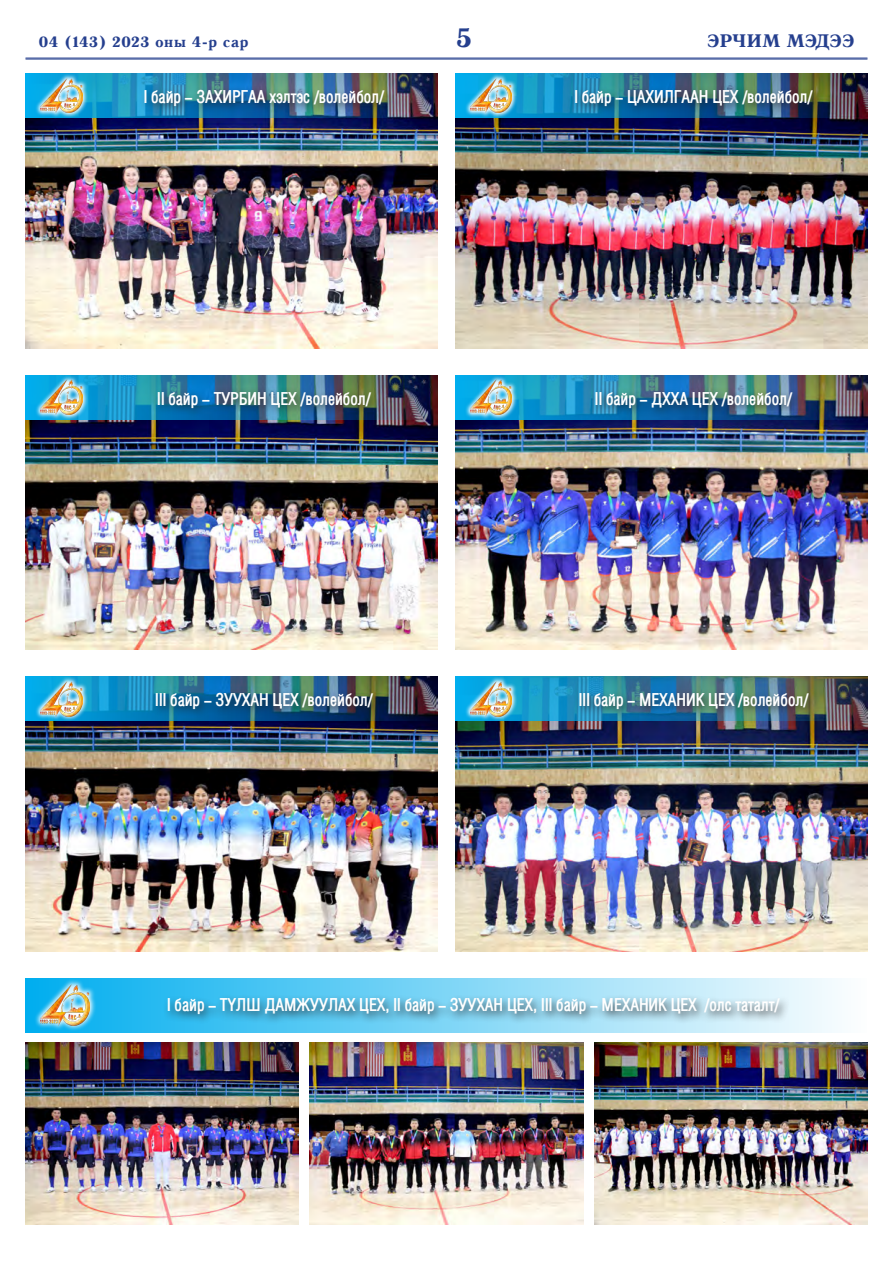
<style>
.page{position:relative;width:893px;height:1263px;background:#fff}
.page>*{position:absolute;margin:0;border:0;box-sizing:border-box;transform-origin:0 0}
.t1{font:700 27px "Mogul Antiqua";color:#253f8e}
.t2{font:700 18.45px "Mogul Antiqua";color:#253f8e}
.t3{font:700 18px "Mogul Helios";color:#fff}
.t4{font:700 15.3px "Mogul Antiqua";color:#253f8e}
</style>
<div class="page">
<hr style="left:26px;top:58px;width:841px;height:1px;background:#253f8e">
<hr style="left:26px;top:59px;width:841px;height:1px;background:#253f8e">
<img style="left:594px;top:1042px;width:273px;height:182px">
<img style="left:310px;top:1042px;width:273px;height:182px">
<img style="left:26px;top:1042px;width:273px;height:182px">
<img style="left:26px;top:721px;width:412px;height:231px">
<img style="left:26px;top:419px;width:412px;height:231px">
<img style="left:26px;top:118px;width:412px;height:230px">
<img style="left:455px;top:721px;width:412px;height:231px">
<img style="left:455px;top:419px;width:412px;height:231px">
<img style="left:455px;top:118px;width:412px;height:230px">
<img style="left:26px;top:73px;width:412px;height:45px">
<div style="left:140px;top:85px;width:255px;height:31px;background:#231f20;opacity:.75"></div>
<svg style="left:35px;top:73px;width:53px;height:45px"></svg>
<img style="left:41px;top:78px;width:41px;height:35px">
<img style="left:26px;top:375px;width:412px;height:44px">
<div style="left:153px;top:386px;width:228px;height:32px;background:#231f20;opacity:.75"></div>
<svg style="left:35px;top:375px;width:53px;height:45px"></svg>
<img style="left:41px;top:380px;width:41px;height:35px">
<img style="left:26px;top:677px;width:412px;height:44px">
<div style="left:151px;top:688px;width:233px;height:31px;background:#231f20;opacity:.75"></div>
<svg style="left:35px;top:677px;width:53px;height:44px"></svg>
<img style="left:41px;top:681px;width:41px;height:35px">
<img style="left:455px;top:73px;width:412px;height:45px">
<div style="left:571px;top:85px;width:252px;height:31px;background:#231f20;opacity:.75"></div>
<svg style="left:465px;top:73px;width:53px;height:45px"></svg>
<img style="left:470px;top:78px;width:42px;height:35px">
<img style="left:455px;top:375px;width:412px;height:44px">
<div style="left:591px;top:386px;width:212px;height:32px;background:#231f20;opacity:.75"></div>
<svg style="left:465px;top:375px;width:53px;height:45px"></svg>
<img style="left:470px;top:380px;width:42px;height:35px">
<img style="left:455px;top:677px;width:412px;height:44px">
<div style="left:575px;top:688px;width:244px;height:31px;background:#231f20;opacity:.75"></div>
<svg style="left:465px;top:677px;width:53px;height:44px"></svg>
<img style="left:470px;top:681px;width:42px;height:35px">
<div style="left:26px;top:978px;width:841px;height:55px;background:linear-gradient(to right,#00adef,#fdfefe)"></div>
<div style="left:163px;top:993px;width:627px;height:32px;background:#231f20;opacity:.75"></div>
<svg style="left:34px;top:978px;width:62px;height:53px"></svg>
<img style="left:41px;top:984px;width:49px;height:41px">
<p class="t4" style="left:39px;top:34px;width:212px">04 (143) 2023 оны 4-р сар</p>
<h1 class="t1" style="left:455px;top:24px;width:18px">5</h1>
<p class="t2" style="left:707px;top:31px;width:149px">ЭРЧИМ МЭДЭЭ</p>
<p class="t3" style="left:144px;top:87px;width:242px">I байр - ЗАХИРГАА хэлтэс /волейбол/</p>
<p class="t3" style="left:574px;top:87px;width:240px">I байр - ЦАХИЛГААН ЦЕХ /волейбол/</p>
<p class="t3" style="left:157px;top:389px;width:215px">II байр - ТУРБИН ЦЕХ /волейбол/</p>
<p class="t3" style="left:155px;top:690px;width:219px">III байр - ЗУУХАН ЦЕХ /волейбол/</p>
<p class="t3" style="left:595px;top:389px;width:199px">II байр - ДХХА ЦЕХ /волейбол/</p>
<p class="t3" style="left:579px;top:690px;width:231px">III байр - МЕХАНИК ЦЕХ /волейбол/</p>
<p class="t3" style="left:167px;top:995px;width:614px">I байр - ТҮЛШ ДАМЖУУЛАХ ЦЕХ, II байр - ЗУУХАН ЦЕХ, III байр - МЕХАНИК ЦЕХ /олс таталт/</p>
</div>
